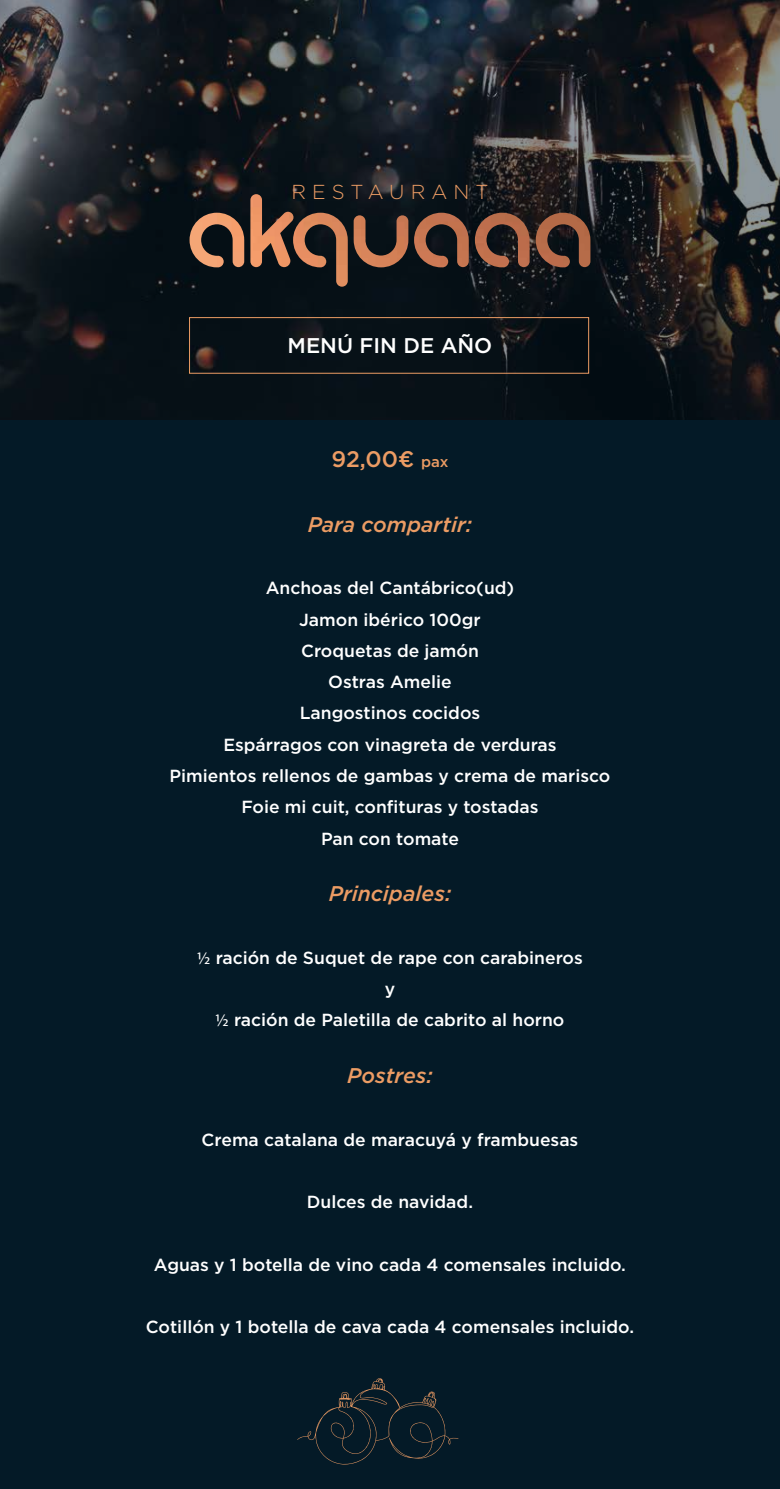
<style>
.page{position:relative;width:780px;height:1489px;background:#fff}
.page>*{position:absolute;margin:0;border:0;box-sizing:border-box;transform-origin:0 0}
.t1{font:500 22.5px "Gotham";color:#ec9c64}
.t2{font:italic 500 21.25px "Gotham";color:#ec9c64}
.t3{font:500 21.25px "Gotham";color:#fff}
.t4{font:300 20.25px "Gotham";letter-spacing:.3em;color:#ec9c64}
.t5{font:500 17.5px/31.2px "Gotham";color:#fff;text-align:center}
.s1{font-size:15px}
.s2{font-family:"Myriad Pro";font-weight:400}
</style>
<div class="page">
<div style="left:0;top:0;width:780px;height:1488px;background:#041a27"></div>
<svg style="left:0;top:0;width:780px;height:420px;fill:#0c1318"></svg>
<img style="left:189px;top:194px;width:401px;height:93px">
<div style="left:189px;top:317px;width:400px;height:57px;border:1px solid #ec9c64"></div>
<svg style="left:297px;top:1378px;width:161px;height:86px"></svg>
<p class="t4" style="left:291px;top:179px;width:198px">RESTAURANT</p>
<p class="t3" style="left:287px;top:332px;width:206px">MENÚ FIN DE AÑO</p>
<p class="t1" style="left:331px;top:444px;width:119px">92,00€ <span class="s1">pax</span></p>
<p class="t2" style="left:308px;top:510px;width:166px">Para compartir:</p>
<p class="t5" style="left:169px;top:572px;width:442px">Anchoas del Cantábrico(ud)<br>Jamon ibérico 100gr<br>Croquetas de jamón<br>Ostras Amelie<br>Langostinos cocidos<br>Espárragos con vinagreta de verduras<br>Pimientos rellenos de gambas y crema de marisco<br>Foie mi cuit, confituras y tostadas<br>Pan con tomate</p>
<p class="t2" style="left:328px;top:879px;width:124px">Principales:</p>
<p class="t5" style="left:197px;top:941px;width:387px"><span class="s2">½</span> ración de Suquet de rape con carabineros y<br><span class="s2">½</span> ración de Paletilla de cabrito al horno</p>
<p class="t2" style="left:347px;top:1061px;width:87px">Postres:</p>
<p class="t5" style="left:201px;top:1123px;width:378px">Crema catalana de maracuyá y frambuesas</p>
<p class="t5" style="left:307px;top:1186px;width:168px">Dulces de navidad.</p>
<p class="t5" style="left:154px;top:1248px;width:473px">Aguas y 1 botella de vino cada 4 comensales incluido.</p>
<p class="t5" style="left:146px;top:1310px;width:489px">Cotillón y 1 botella de cava cada 4 comensales incluido.</p>
</div>
